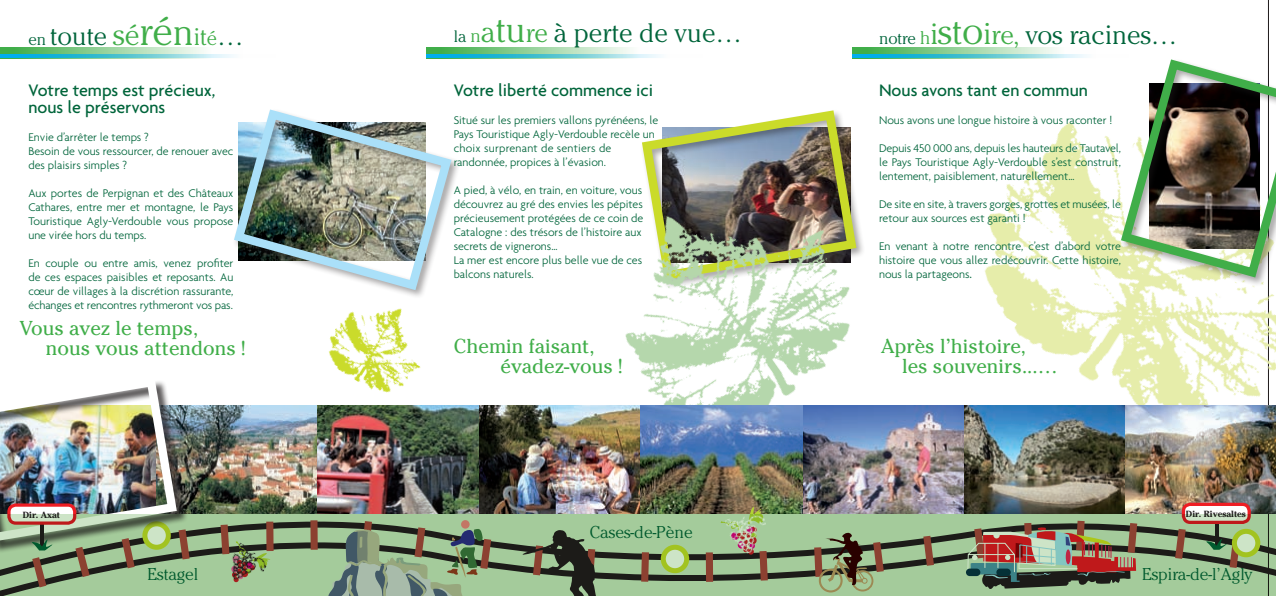
<style>
.page{position:relative;width:1276px;height:596px;background:#fff}
.page>*{position:absolute;margin:0;border:0;box-sizing:border-box;transform-origin:0 0}
.t1{font:300 26.6px "Cheltenham";color:#01653b}
.t2{font:300 26px "Cheltenham";color:#01653b}
.t3{font:20px/20px "Cheltenham";color:#40ae49}
.t4{font:500 18px/17px "Agenda";color:#01653b}
.t5{font:300 17px "Cheltenham";color:#01653b}
.t6{font:300 12px/14px "Agenda";color:#01653b;text-align:justify}
.t7{font:700 8.9px "Cheltenham";color:#231f20}
.s1{font-size:16.5px}
.s2{font-size:30px;color:#40ae49}
.s3{font-size:29px;color:#40ae49}
.s4{font-size:39px;color:#40ae49}
.s5{font-size:40px;color:#40ae49}
.s6{font-size:37px;color:#40ae49}
.s7{font-size:24px;color:#40ae49}
.s8{font-size:20px;color:#40ae49}
.s9{font-size:26.6px}
.s10{font-size:18.3px;color:#40ae49}
.s11{font-size:29.3px;color:#40ae49}
.s12{font-size:35.7px;color:#40ae49}
.s13{color:#40ae49}
.s14{font-size:38px;color:#40ae49}
.s15{font-size:27px;color:#40ae49}
.s16{font-size:14px}
</style>
<div class="page">
<img style="left:911px;top:0;width:365px;height:405px">
<svg style="left:0;top:47px;width:203px;height:7px"></svg>
<svg style="left:0;top:54px;width:234px;height:4px"></svg>
<svg style="left:426px;top:47px;width:204px;height:7px"></svg>
<svg style="left:426px;top:54px;width:235px;height:4px"></svg>
<svg style="left:852px;top:47px;width:243px;height:7px"></svg>
<svg style="left:852px;top:54px;width:264px;height:4px"></svg>
<img style="left:189px;top:405px;width:452px;height:94px">
<img style="left:802px;top:405px;width:474px;height:94px">
<div style="left:1119px;top:58px;width:157px;height:229px;background:#231f20;opacity:.4"></div>
<img style="left:1116px;top:54px;width:160px;height:228px">
<svg style="left:752px;top:110px;width:90px;height:14px"></svg>
<img style="left:234px;top:109px;width:222px;height:169px">
<img style="left:189px;top:499px;width:1087px;height:15px">
<div style="left:1183px;top:504px;width:66px;height:18px;background:#fff;border-radius:7px"></div>
<div style="left:1181px;top:502px;width:69px;height:21px;border:3px solid #ee1d23;border-radius:7px"></div>
<div style="left:0;top:379px;width:189px;height:174px;background:#231f20;opacity:.75"></div>
<img style="left:0;top:379px;width:182px;height:135px">
<div style="left:9px;top:504px;width:66px;height:18px;background:#fff;border-radius:7px"></div>
<div style="left:7px;top:503px;width:69px;height:21px;border:3px solid #ee1d23;border-radius:7px"></div>
<img style="left:555px;top:124px;width:364px;height:357px">
<img style="left:309px;top:278px;width:142px;height:139px">
<img style="left:641px;top:405px;width:161px;height:108px">
<svg style="left:721px;top:506px;width:47px;height:8px"></svg>
<img style="left:725px;top:508px;width:49px;height:6px">
<svg style="left:0;top:514px;width:1276px;height:81px;fill:#a4cb9b"></svg>
<h2 class="t2" style="left:28px;top:21px;width:217px"><span class="s1">en</span> toute <span class="s2">s</span><span class="s3">é</span><span class="s4">r</span><span class="s5">é</span><span class="s6">n</span><span class="s7">it</span><span class="s8">é</span><span class="s9">…</span></h2>
<h1 class="t1" style="left:454px;top:18px;width:290px"><span class="s1">la</span> <span class="s10">n</span><span class="s11">a</span><span class="s12">tu</span><span class="s13">re</span> à perte de vue…</h1>
<h3 class="t4" style="left:28px;top:81px;width:189px">Votre temps est précieux, nous le préservons</h3>
<p class="t6" style="left:28px;top:129px;width:207px;text-align:left">Envie d’arrêter le temps ?<br>Besoin de vous ressourcer, de renouer avec des plaisirs simples ?</p>
<p class="t6" style="left:28px;top:185px;width:207px">Aux portes de Perpignan et des Châteaux Cathares, entre mer et montagne, le Pays Touristique Agly-Verdouble vous propose une virée hors du temps.</p>
<p class="t6" style="left:28px;top:255px;width:207px">En couple ou entre amis, venez profiter de ces espaces paisibles et reposants. Au cœur de villages à la discrétion rassurante, échanges et rencontres rythmeront vos pas.</p>
<h3 class="t4" style="left:454px;top:81px;width:201px">Votre liberté commence ici</h3>
<p class="t6" style="left:454px;top:112px;width:206px;text-align:left">Situé sur les premiers vallons pyrénéens, le Pays Touristique Agly-Verdouble recèle un choix surprenant de sentiers de randonnée, propices à l’évasion.</p>
<p class="t6" style="left:454px;top:182px;width:191px;text-align:left">A pied, à vélo, en train, en voiture, vous découvrez au gré des envies les pépites précieusement protégées de ce coin de Catalogne : des trésors de l’histoire aux secrets de vignerons…<br>La mer est encore plus belle vue de ces balcons naturels.</p>
<h1 class="t1" style="left:879px;top:19px;width:300px"><span class="s1">notre</span> <span class="s10">h</span><span class="s11">i</span><span class="s12">st</span><span class="s14">o</span><span class="s2">i</span><span class="s15">r</span><span class="s13">e,</span> vos racines…</h1>
<h3 class="t4" style="left:879px;top:81px;width:210px">Nous avons tant en commun</h3>
<p class="t6" style="left:879px;top:112px;width:235px">Nous avons une longue histoire à vous raconter !</p>
<p class="t6" style="left:879px;top:140px;width:243px">Depuis 450 000 ans, depuis les hauteurs de Tautavel, le Pays Touristique Agly-Verdouble s’est construit, lentement, paisiblement, naturellement…</p>
<p class="t6" style="left:879px;top:196px;width:243px">De site en site, à travers gorges, grottes et musées, le retour aux sources est garanti !</p>
<p class="t6" style="left:879px;top:238px;width:243px">En venant à notre rencontre, c’est d’abord votre histoire que vous allez redécouvrir. Cette histoire, nous la partageons<span class="s16">.</span></p>
<h3 class="t3" style="left:46px;top:318px;width:201px;text-indent:-26px">Vous avez le temps, nous vous attendons !</h3>
<p class="t7" style="left:23px;top:509px;width:39px">Dir. Axat</p>
<h3 class="t3" style="left:501px;top:336px;width:123px;text-indent:-47px">Chemin faisant, évadez-vous !</h3>
<h3 class="t3" style="left:902px;top:336px;width:157px;text-indent:-21px">Après l’histoire,<br>les souvenirs...…</h3>
<h3 class="t5" style="left:590px;top:521px;width:105px">Cases-de-Pène</h3>
<p class="t7" style="left:1186px;top:508px;width:61px">Dir. Rivesaltes</p>
<h3 class="t5" style="left:148px;top:564px;width:52px">Estagel</h3>
<h3 class="t5" style="left:1142px;top:564px;width:112px">Espira-de-l’Agly</h3>
</div>
